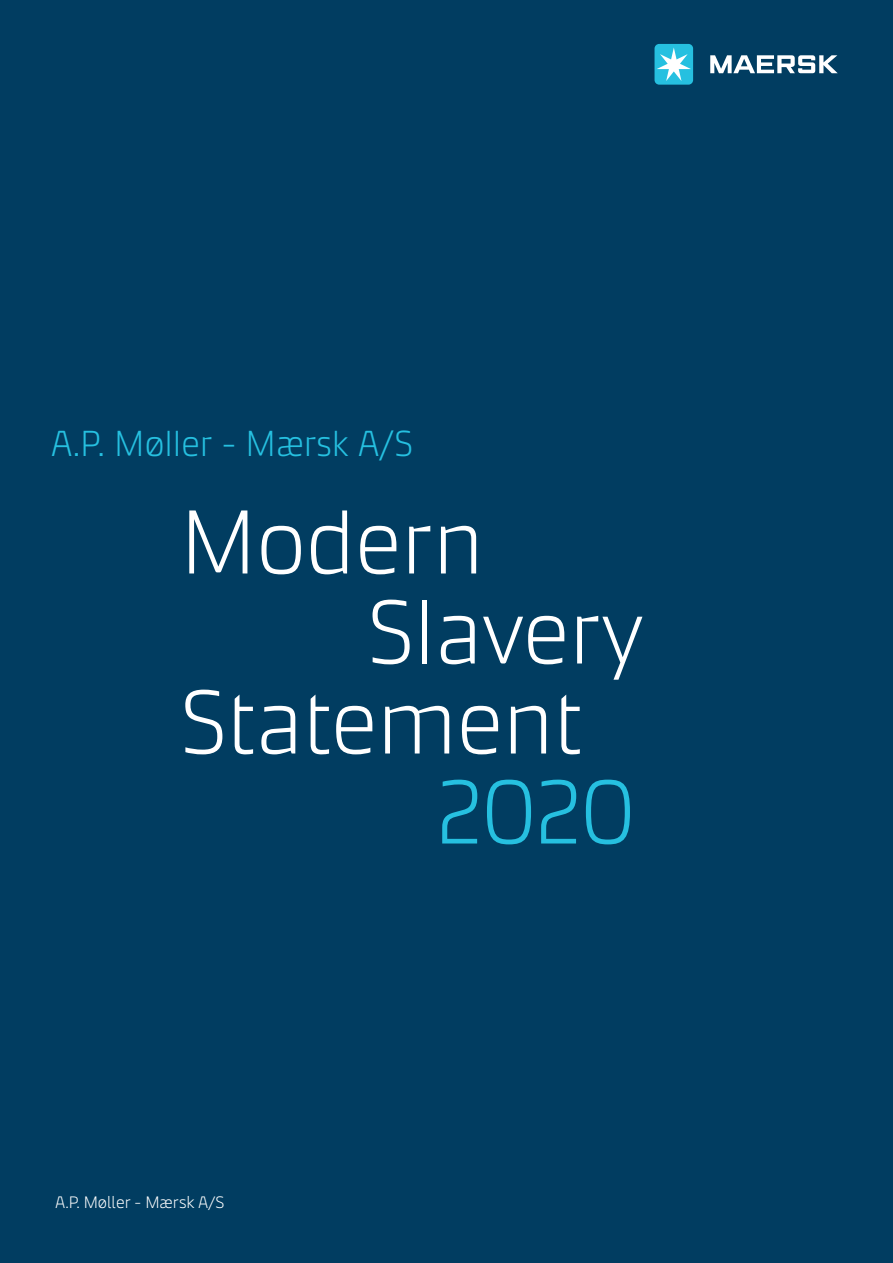
<style>
.page{position:relative;width:893px;height:1263px;background:#013d61}
.page>*{position:absolute;margin:0;border:0;box-sizing:border-box;transform-origin:0 0}
.Maersk_Headline_Extr{font:300 90px "Maersk Headline";color:#fff}
.Maersk_Headline_Extr-2{font:300 90px "Maersk Headline";color:#26c0e0}
.Maersk_Headline_Smal{font:300 36px "Maersk Headline";color:#26c0e0}
.Maersk_Tagline_Cover{font:300 16.5px "Maersk Text";color:#fff}
</style>
<div class="page">
<svg style="left:710px;top:55px;width:128px;height:18px"></svg>
<div style="left:654px;top:44px;width:39px;height:41px;background:#26c0e0;border-radius:5px"></div>
<svg style="left:657px;top:48px;width:34px;height:33px"></svg>
<p class="Maersk_Headline_Smal" style="left:51px;top:416px;width:364px">A.P. Møller - Mærsk A/S</p>
<p class="Maersk_Headline_Extr" style="left:180px;top:471px;width:305px">Modern</p>
<p class="Maersk_Headline_Extr" style="left:367px;top:561px;width:277px">Slavery</p>
<p class="Maersk_Headline_Extr" style="left:180px;top:651px;width:405px">Statement</p>
<p class="Maersk_Headline_Extr-2" style="left:438px;top:741px;width:199px">2020</p>
<p class="Maersk_Tagline_Cover" style="left:55px;top:1188px;width:171px">A.P. Møller - Mærsk A/S</p>
</div>
